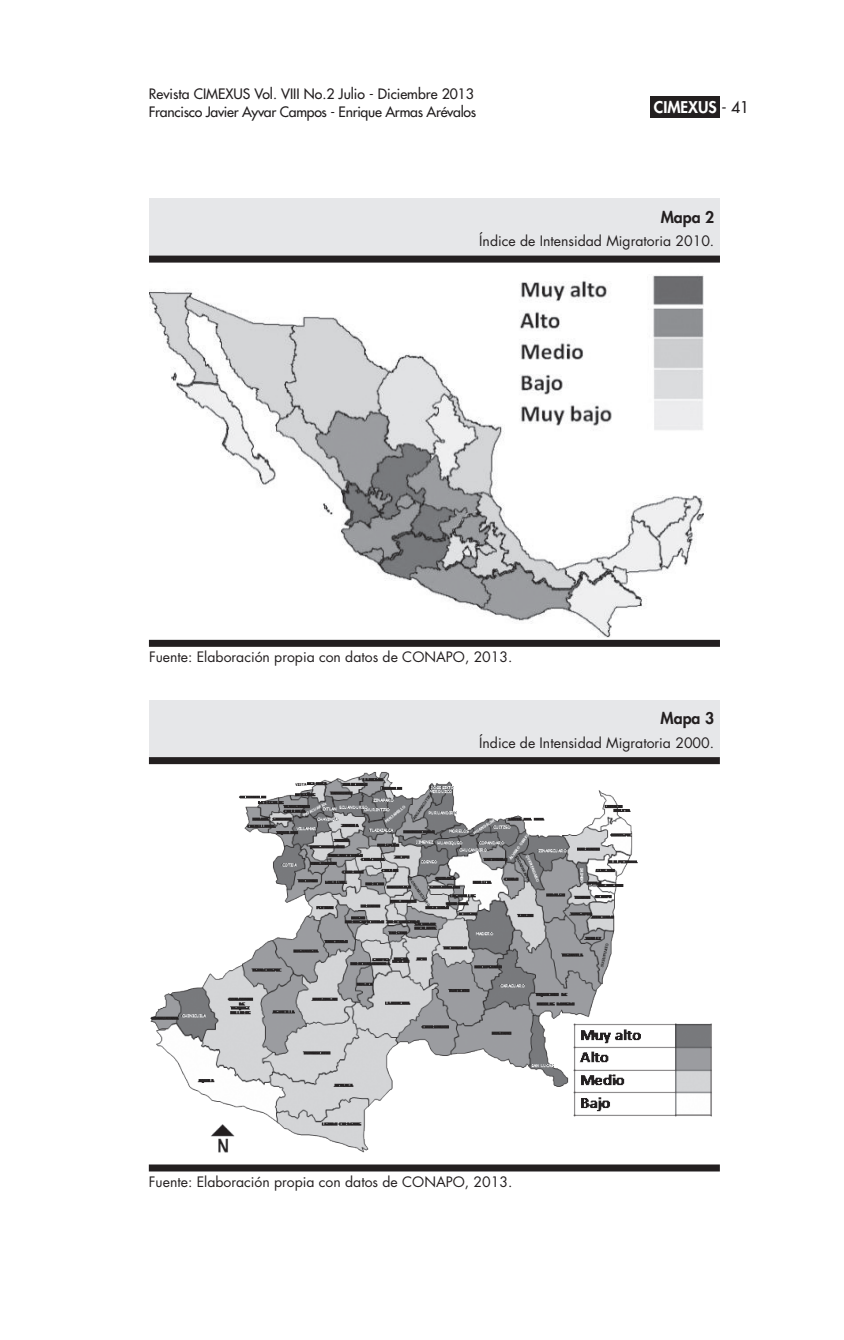
<style>
.page{position:relative;width:844px;height:1340px;background:#fff}
.page>*{position:absolute;margin:0;border:0;box-sizing:border-box;transform-origin:0 0}
.t1{font:800 15.75px "Futura Std";color:#fff}
.t2{font:800 15.75px "Futura Std";color:#231f20}
.t3{font:14px "Futura Std";color:#231f20}
.t4{font:500 14px "Futura Std";letter-spacing:-.02em;color:#201d1e}
.t5{font:500 14px "Futura Std";color:#231f20}
.s1{font-weight:500;color:#231f20}
</style>
<div class="page">
<div style="left:650px;top:96px;width:69px;height:21px;background:#231f20"></div>
<div style="left:149px;top:198px;width:570px;height:58px;background:#e6e7e9"></div>
<div style="left:149px;top:255px;width:570px;height:7px;background:#231f20"></div>
<div style="left:149px;top:640px;width:570px;height:7px;background:#231f20"></div>
<img style="left:149px;top:275px;width:555px;height:362px">
<div style="left:149px;top:700px;width:570px;height:58px;background:#e6e7e9"></div>
<div style="left:149px;top:757px;width:570px;height:7px;background:#231f20"></div>
<div style="left:149px;top:1164px;width:570px;height:7px;background:#231f20"></div>
<img style="left:150px;top:772px;width:562px;height:381px">
<p class="t5" style="left:149px;top:85px;width:326px">Revista CIMEXUS Vol. VIII No.2 Julio - Diciembre 2013</p>
<p class="t4" style="left:149px;top:103px;width:329px">Francisco Javier Ayvar Campos - Enrique Armas Arévalos</p>
<p class="t1" style="left:653px;top:97px;width:97px">CIMEXUS <span class="s1">- 41</span></p>
<p class="t2" style="left:660px;top:207px;width:55px">Mapa 2</p>
<p class="t3" style="left:479px;top:232px;width:236px">Índice de Intensidad Migratoria 2010.</p>
<p class="t3" style="left:149px;top:647px;width:365px">Fuente: Elaboración propia con datos de CONAPO, 2013.</p>
<p class="t2" style="left:660px;top:708px;width:55px">Mapa 3</p>
<p class="t3" style="left:479px;top:733px;width:236px">Índice de Intensidad Migratoria 2000.</p>
<p class="t3" style="left:149px;top:1172px;width:365px">Fuente: Elaboración propia con datos de CONAPO, 2013.</p>
</div>
